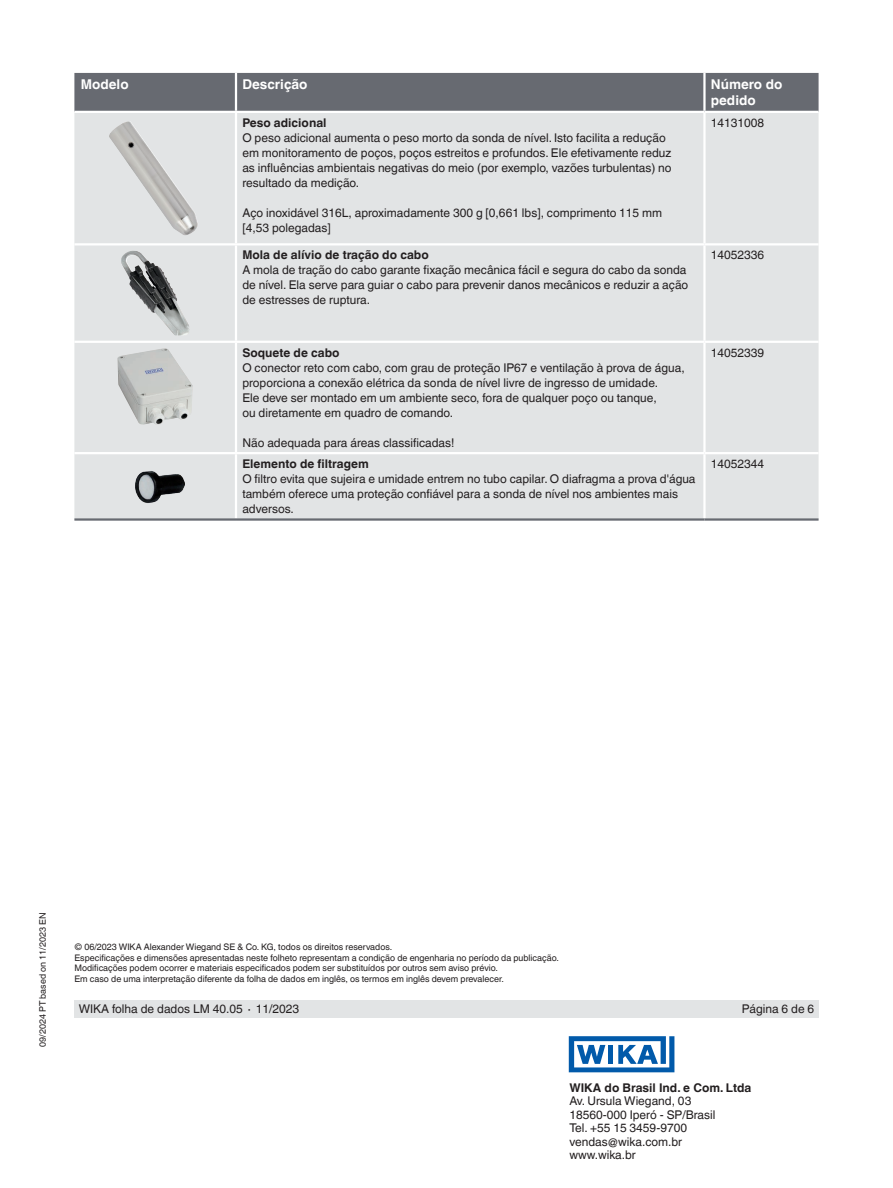
<style>
.page{position:relative;width:893px;height:1188px;background:#fff}
.page>*{position:absolute;margin:0;border:0;box-sizing:border-box;transform-origin:0 0}
.t1{font:700 13.5px/16.5px "Helvetica World";color:#fff}
.t2{font:12px/15px "Helvetica World";color:#231f20}
.t3{font:700 12px "Helvetica World";color:#231f20}
.t4{font:9px/10.5px "Helvetica World";color:#231f20}
</style>
<div class="page">
<div style="left:74px;top:1000px;width:745px;height:18px;background:#e2e4e5"></div>
<svg style="left:569px;top:1036px;width:105px;height:36px"></svg>
<div style="left:74px;top:73px;width:745px;height:38px;background:#676a71"></div>
<div style="left:74px;top:113px;width:745px;height:405px;background:#e2e4e5"></div>
<hr style="left:74px;top:452px;width:162px;height:2px;background:#fff">
<hr style="left:236px;top:452px;width:468px;height:2px;background:#fff">
<hr style="left:235px;top:454px;width:2px;height:64px;background:#fff">
<hr style="left:704px;top:452px;width:115px;height:2px;background:#fff">
<hr style="left:703px;top:454px;width:3px;height:64px;background:#fff">
<hr style="left:74px;top:518px;width:162px;height:3px;background:#676a71">
<hr style="left:236px;top:518px;width:468px;height:3px;background:#676a71">
<hr style="left:704px;top:518px;width:115px;height:3px;background:#676a71">
<hr style="left:235px;top:73px;width:2px;height:38px;background:#fff">
<hr style="left:703px;top:73px;width:3px;height:38px;background:#fff">
<hr style="left:235px;top:113px;width:2px;height:130px;background:#fff">
<hr style="left:703px;top:113px;width:3px;height:130px;background:#fff">
<hr style="left:74px;top:243px;width:162px;height:3px;background:#fff">
<hr style="left:236px;top:243px;width:468px;height:3px;background:#fff">
<hr style="left:235px;top:246px;width:2px;height:95px;background:#fff">
<hr style="left:704px;top:243px;width:115px;height:3px;background:#fff">
<hr style="left:703px;top:246px;width:3px;height:95px;background:#fff">
<hr style="left:74px;top:341px;width:162px;height:2px;background:#fff">
<hr style="left:236px;top:341px;width:468px;height:2px;background:#fff">
<hr style="left:235px;top:343px;width:2px;height:109px;background:#fff">
<hr style="left:704px;top:341px;width:115px;height:2px;background:#fff">
<hr style="left:703px;top:343px;width:3px;height:109px;background:#fff">
<img style="left:107px;top:121px;width:92px;height:115px">
<img style="left:121px;top:251px;width:68px;height:84px">
<img style="left:117px;top:348px;width:76px;height:78px">
<img style="left:134px;top:470px;width:51px;height:34px">
<p class="t1" style="left:81px;top:76px;width:49px">Modelo</p>
<p class="t1" style="left:242px;top:76px;width:67px">Descrição</p>
<p class="t1" style="left:711px;top:76px;width:73px">Número do pedido</p>
<p class="t3" style="left:242px;top:116px;width:86px">Peso adicional</p>
<p class="t2" style="left:242px;top:130px;width:431px">O peso adicional aumenta o peso morto da sonda de nível. Isto facilita a redução em monitoramento de poços, poços estreitos e profundos. Ele efetivamente reduz as influências ambientais negativas do meio (por exemplo, vazões turbulentas) no resultado da medição.</p>
<p class="t2" style="left:242px;top:205px;width:421px">Aço inoxidável 316L, aproximadamente 300 g [0,661 lbs], comprimento 115 mm [4,53 polegadas]</p>
<p class="t2" style="left:711px;top:115px;width:55px">14131008</p>
<p class="t3" style="left:242px;top:248px;width:188px">Mola de alívio de tração do cabo</p>
<p class="t2" style="left:242px;top:263px;width:447px">A mola de tração do cabo garante fixação mecânica fácil e segura do cabo da sonda de nível. Ela serve para guiar o cabo para prevenir danos mecânicos e reduzir a ação de estresses de ruptura.</p>
<p class="t3" style="left:242px;top:346px;width:99px">Soquete de cabo</p>
<p class="t2" style="left:242px;top:360px;width:444px">O conector reto com cabo, com grau de proteção IP67 e ventilação à prova de água, proporciona a conexão elétrica da sonda de nível livre de ingresso de umidade.<br>Ele deve ser montado em um ambiente seco, fora de qualquer poço ou tanque,<br>ou diretamente em quadro de comando.</p>
<p class="t2" style="left:242px;top:435px;width:214px">Não adequada para áreas classificadas!</p>
<p class="t3" style="left:242px;top:457px;width:128px">Elemento de filtragem</p>
<p class="t2" style="left:242px;top:472px;width:455px">O filtro evita que sujeira e umidade entrem no tubo capilar. O diafragma a prova d'água também oferece uma proteção confiável para a sonda de nível nos ambientes mais adversos.</p>
<p class="t2" style="left:711px;top:248px;width:55px">14052336</p>
<p class="t2" style="left:711px;top:345px;width:55px">14052339</p>
<p class="t2" style="left:711px;top:457px;width:55px">14052344</p>
<p class="t4" style="left:37px;top:1047px;width:136px;rotate:-90deg">09/2024 PT based on 11/2023 EN</p>
<p class="t4" style="left:74px;top:942px;width:486px">© 06/2023 WIKA Alexander Wiegand SE &amp; Co. KG, todos os direitos reservados.<br>Especificações e dimensões apresentadas neste folheto representam a condição de engenharia no período da publicação.<br>Modificações podem ocorrer e materiais especificados podem ser substituídos por outros sem aviso prévio.<br>Em caso de uma interpretação diferente da folha de dados em inglês, os termos em inglês devem prevalecer.</p>
<p class="t2" style="left:79px;top:1001px;width:222px">WIKA folha de dados LM 40.05 ∙ 11/2023</p>
<p class="t2" style="left:742px;top:1001px;width:74px">Página 6 de 6</p>
<p class="t3" style="left:569px;top:1080px;width:184px">WIKA do Brasil Ind. e Com. Ltda</p>
<p class="t2" style="left:569px;top:1094px;width:148px;line-height:13.5px">Av. Ursula Wiegand, 03<br>18560-000 Iperó - SP/Brasil<br>Tel. +55 15 3459-9700 vendas@wika.com.br www.wika.br</p>
</div>
